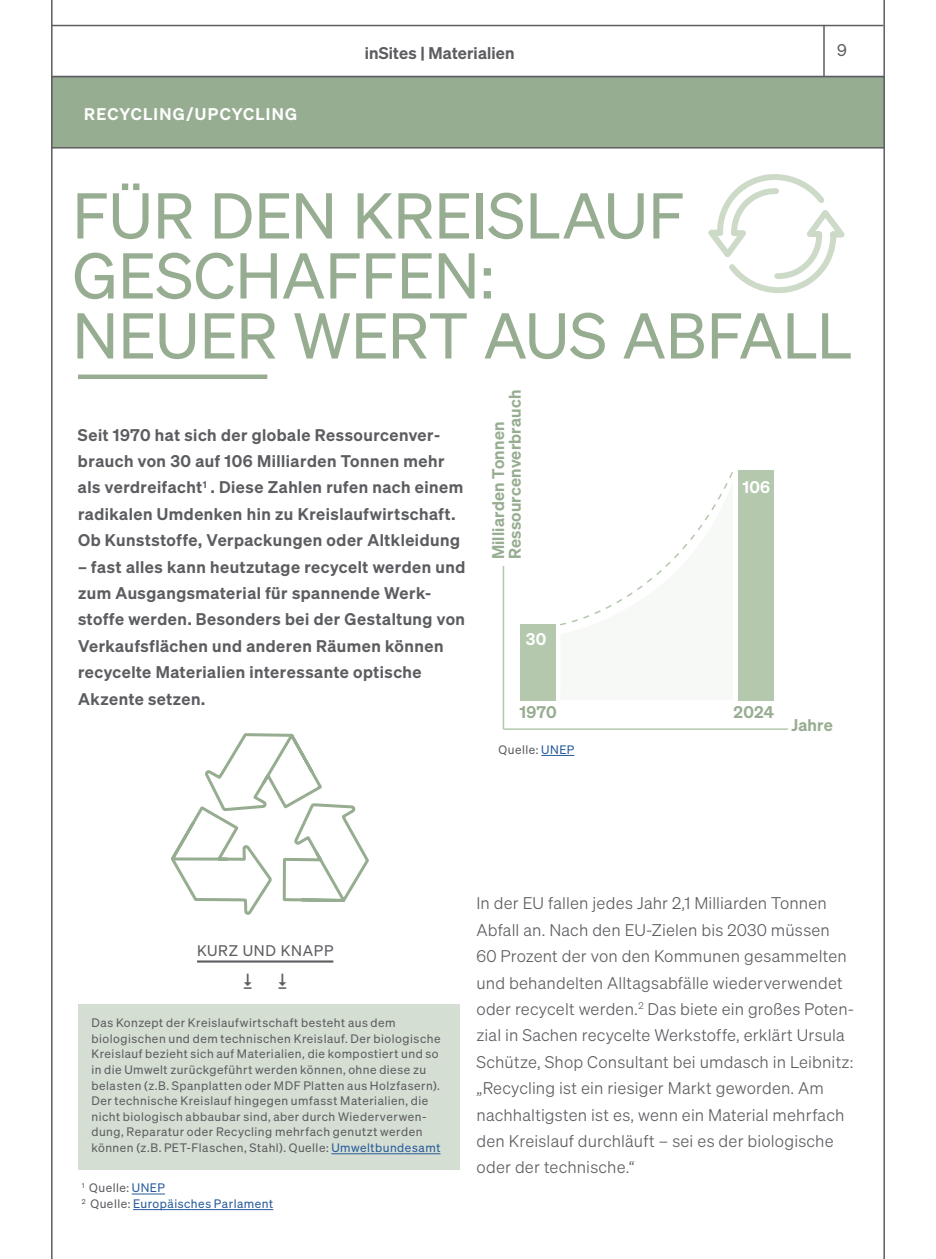
<style>
.page{position:relative;width:936px;height:1259px;background:#fff}
.page>*{position:absolute;margin:0;border:0;box-sizing:border-box;transform-origin:0 0}
.t1{font:63px/60px "Sohne Buch";color:#97ad91}
.t2{font:16.5px/26.4px "Sohne Leicht";letter-spacing:.01em;color:#5c5d61}
.t3{font:600 16.5px/26.4px "Sohne";letter-spacing:.03em;color:#5c5d61}
.t4{font:600 16.5px/16.5px "Sohne";letter-spacing:.015em;color:#97ad91}
.t5{font:600 16.5px "Sohne";letter-spacing:.07em;color:#fff}
.t6{font:16.5px "Sohne Buch";color:#5c5d61}
.t7{font:15px "Sohne Buch";letter-spacing:.05em;color:#5c5d61}
.t8{font:12px/15.6px "Sohne Buch";letter-spacing:.045em;color:#5c5d61}
.t9{font:12px/15.6px "Sohne Buch";letter-spacing:.045em;color:#275b9b}
.s1{color:#275b9b}
.s2{color:#5c5d61}
</style>
<div class="page">
<hr style="left:52px;top:25px;width:831px;height:1px;background:#5c5d61">
<hr style="left:823px;top:25px;width:1px;height:52px;background:#5c5d61">
<hr style="left:51px;top:0;width:2px;height:1259px;background:#5c5d61">
<hr style="left:883px;top:0;width:1px;height:1259px;background:#5c5d61">
<div style="left:52px;top:77px;width:832px;height:71px;background:#97ad91"></div>
<div style="left:51px;top:76px;width:833px;height:72px;border:2px solid #5c5d61"></div>
<svg style="left:171px;top:806px;width:103px;height:157px"></svg>
<svg style="left:281px;top:24px;width:89px;height:1146px"></svg>
<svg style="left:202px;top:724px;width:165px;height:176px"></svg>
<div style="left:78px;top:1004px;width:381px;height:165px;background:#d5ded3"></div>
<hr style="left:331px;top:1153px;width:109px;height:1px;background:#275b9b">
<hr style="left:197px;top:960px;width:136px;height:2px;background:#5c5d61">
<svg style="left:708px;top:174px;width:137px;height:119px"></svg>
<div style="left:520px;top:624px;width:35px;height:76px;background:#b4c8ad"></div>
<div style="left:738px;top:470px;width:35px;height:230px;background:#b4c8ad"></div>
<hr style="left:503px;top:728px;width:284px;height:2px;background:#b4c8ad">
<hr style="left:502px;top:566px;width:2px;height:163px;background:#b4c8ad">
<svg style="left:560px;top:472px;width:173px;height:154px"></svg>
<div style="left:78px;top:374px;width:189px;height:5px;background:#97ad91"></div>
<hr style="left:541px;top:755px;width:33px;height:1px;background:#275b9b">
<hr style="left:132px;top:1193px;width:33px;height:1px;background:#275b9b">
<hr style="left:133px;top:1209px;width:140px;height:1px;background:#275b9b">
<svg style="left:281px;top:973px;width:5px;height:15px"></svg>
<h2 class="t5" style="left:84px;top:103px;width:214px">RECYCLING/UPCYCLING</h2>
<h2 class="t3" style="left:365px;top:40px;width:151px">inSites | Materialien</h2>
<h2 class="t6" style="left:837px;top:41px;width:11px">9</h2>
<h1 class="t1" style="left:72px;top:185px;width:780px">FÜR DEN KREISLAUF<br>GESCHAFFEN:<br>NEUER WERT AUS ABFALL</h1>
<p class="t3" style="left:78px;top:421px;width:387px">Seit 1970 hat sich der globale Ressourcenver&shy;brauch von 30 auf 106 Milliarden Tonnen mehr als verdreifacht<sup>1</sup> . Diese Zahlen rufen nach einem radikalen Umdenken hin zu Kreislaufwirtschaft.<br>Ob Kunststoffe, Verpackungen oder Altkleidung</p>
<p class="t3" style="left:78px;top:553px;width:389px">– fast alles kann heutzutage recycelt werden und zum Ausgangsmaterial für spannende Werk&shy;stoffe werden. Besonders bei der Gestaltung von Verkaufsflächen und anderen Räumen können recycelte Materialien interessante optische Akzente setzen.</p>
<h2 class="t4" style="left:489px;top:559px;width:171px;rotate:-90deg">Milliarden Tonnen<br>Ressourcenverbrauch</h2>
<h2 class="t5" style="left:742px;top:477px;width:29px">106</h2>
<h2 class="t5" style="left:526px;top:629px;width:22px">30</h2>
<h2 class="t4" style="left:519px;top:703px;width:38px">1970</h2>
<h2 class="t4" style="left:733px;top:703px;width:42px">2024</h2>
<p class="t8" style="left:498px;top:741px;width:77px">Quelle: <span class="s1">UNEP</span></p>
<h2 class="t4" style="left:791px;top:716px;width:43px">Jahre</h2>
<p class="t7" style="left:197px;top:941px;width:138px">KURZ UND KNAPP</p>
<p class="t8" style="left:91px;top:1014px;width:350px">Das Konzept der Kreislaufwirtschaft besteht aus dem biologischen und dem technischen Kreislauf. Der biologische Kreislauf bezieht sich auf Materialien, die kompostiert und so in die Umwelt zurückgeführt werden können, ohne diese zu belasten (z.B. Spanplatten oder MDF Platten aus Holzfasern).<br>Der technische Kreislauf hingegen umfasst Materialien, die nicht biologisch abbaubar sind, aber durch Wiederverwen&shy;dung, Reparatur oder Recycling mehrfach genutzt werden können (z.B. PET-Flaschen, Stahl). Quelle: <span class="s1">Umweltbundesamt</span></p>
<p class="t9" style="left:82px;top:1179px;width:193px"><sup>1</sup> <span class="s2">Quelle:</span> UNEP<br><sup>2</sup> <span class="s2">Quelle:</span> Europäisches Parlament</p>
<p class="t2" style="left:476px;top:890px;width:379px">In der EU fallen jedes Jahr 2,1 Milliarden Tonnen Abfall an. Nach den EU-Zielen bis 2030 müssen<br>60 Prozent der von den Kommunen gesammelten und behandelten Alltagsabfälle wiederverwendet oder recycelt werden.<sup>2</sup> Das biete ein großes Poten&shy;zial in Sachen recycelte Werkstoffe, erklärt Ursula Schütze, Shop Consultant bei umdasch in Leibnitz: „Recycling ist ein riesiger Markt geworden. Am nachhaltigsten ist es, wenn ein Material mehrfach den Kreislauf durchläuft – sei es der biologische oder der technische.“</p>
</div>
